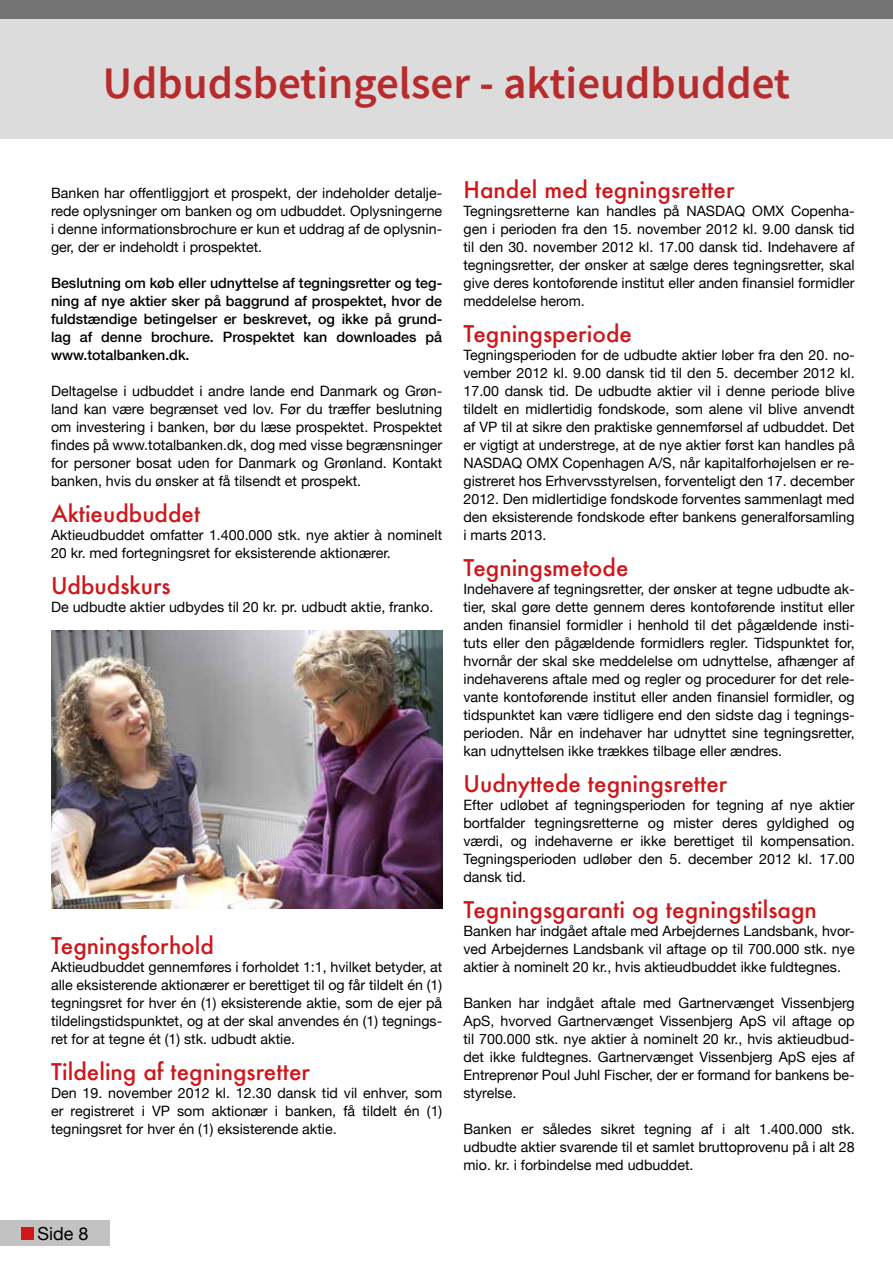
<style>
.page{position:relative;width:893px;height:1263px;background:#fff}
.page>*{position:absolute;margin:0;border:0;box-sizing:border-box;transform-origin:0 0}
.t1{font:600 45px "Source Sans Pro";color:#b62c2d}
.t2{font:500 22.5px "Futura";color:#cd171a}
.t3{font:18px "Helvetica Neue";color:#000}
.t4{font:14.25px/18px "Helvetica Neue";color:#000;text-align:justify}
.t5{font:500 14.25px/18px "Helvetica Neue";color:#000;text-align:justify}
</style>
<div class="page">
<div style="left:0;top:0;width:893px;height:21px;background:#757474"></div>
<div style="left:0;top:1220px;width:110px;height:26px;background:#c2c2c2"></div>
<div style="left:21px;top:1227px;width:13px;height:13px;background:#cd171a"></div>
<div style="left:0;top:19px;width:893px;height:119px;background:#dcdcdc"></div>
<img style="left:51px;top:630px;width:391px;height:279px">
<h1 class="t1" style="left:103px;top:55px;width:689px">Udbudsbetingelser - aktieudbuddet</h1>
<p class="t4" style="left:51px;top:185px;width:393px">Banken har offentliggjort et prospekt, der indeholder detalje&shy;rede oplysninger om banken og om udbuddet. Oplysningerne i denne informationsbrochure er kun et uddrag af de oplysnin&shy;ger, der er indeholdt i prospektet.</p>
<p class="t5" style="left:51px;top:273px;width:393px">Beslutning om køb eller udnyttelse af tegningsretter og teg&shy;ning af nye aktier sker på baggrund af prospektet, hvor de fuldstændige betingelser er beskrevet, og ikke på grund&shy;lag af denne brochure. Prospektet kan downloades på www.totalbanken.dk.</p>
<p class="t4" style="left:51px;top:383px;width:393px">Deltagelse i udbuddet i andre lande end Danmark og Grøn&shy;land kan være begrænset ved lov. Før du træffer beslutning om investering i banken, bør du læse prospektet. Prospektet findes på www.totalbanken.dk, dog med visse begrænsninger for personer bosat uden for Danmark og Grønland. Kontakt banken, hvis du ønsker at få tilsendt et prospekt.</p>
<h2 class="t2" style="left:51px;top:498px;width:151px">Aktieudbuddet</h2>
<p class="t4" style="left:51px;top:527px;width:393px">Aktieudbuddet omfatter 1.400.000 stk. nye aktier à nominelt<br>20 kr. med fortegningsret for eksisterende aktionærer.</p>
<h2 class="t2" style="left:51px;top:570px;width:121px">Udbudskurs</h2>
<p class="t4" style="left:51px;top:599px;width:384px">De udbudte aktier udbydes til 20 kr. pr. udbudt aktie, franko.</p>
<h2 class="t2" style="left:51px;top:930px;width:164px">Tegningsforhold</h2>
<p class="t4" style="left:51px;top:959px;width:393px">Aktieudbuddet gennemføres i forholdet 1:1, hvilket betyder, at alle eksisterende aktionærer er berettiget til og får tildelt én (1) tegningsret for hver én (1) eksisterende aktie, som de ejer på tildelingstidspunktet, og at der skal anvendes én (1) tegnings&shy;ret for at tegne ét (1) stk. udbudt aktie.</p>
<h2 class="t2" style="left:51px;top:1056px;width:260px">Tildeling af tegningsretter</h2>
<p class="t4" style="left:51px;top:1085px;width:393px">Den 19. november 2012 kl. 12.30 dansk tid vil enhver, som er registreret i VP som aktionær i banken, få tildelt én (1) tegningsret for hver én (1) eksisterende aktie.</p>
<h2 class="t2" style="left:463px;top:174px;width:272px">Handel med tegningsretter</h2>
<p class="t4" style="left:463px;top:203px;width:393px">Tegningsretterne kan handles på NASDAQ OMX Copenha&shy;gen i perioden fra den 15. november 2012 kl. 9.00 dansk tid til den 30. november 2012 kl. 17.00 dansk tid. Indehavere af tegningsretter, der ønsker at sælge deres tegningsretter, skal give deres kontoførende institut eller anden finansiel formidler meddelelse herom.</p>
<h2 class="t2" style="left:463px;top:318px;width:170px">Tegningsperiode</h2>
<p class="t4" style="left:463px;top:347px;width:393px">Tegningsperioden for de udbudte aktier løber fra den 20. no&shy;vember 2012 kl. 9.00 dansk tid til den 5. december 2012 kl.<br>17.00 dansk tid. De udbudte aktier vil i denne periode blive tildelt en midlertidig fondskode, som alene vil blive anvendt af VP til at sikre den praktiske gennemførsel af udbuddet. Det er vigtigt at understrege, at de nye aktier først kan handles på NASDAQ OMX Copenhagen A/S, når kapitalforhøjelsen er re&shy;gistreret hos Erhvervsstyrelsen, forventeligt den 17. december 2012. Den midlertidige fondskode forventes sammenlagt med den eksisterende fondskode efter bankens generalforsamling i marts 2013.</p>
<h2 class="t2" style="left:463px;top:552px;width:166px">Tegningsmetode</h2>
<p class="t4" style="left:463px;top:581px;width:393px">Indehavere af tegningsretter, der ønsker at tegne udbudte ak&shy;tier, skal gøre dette gennem deres kontoførende institut eller anden finansiel formidler i henhold til det pågældende insti&shy;tuts eller den pågældende formidlers regler. Tidspunktet for, hvornår der skal ske meddelelse om udnyttelse, afhænger af indehaverens aftale med og regler og procedurer for det rele&shy;vante kontoførende institut eller anden finansiel formidler, og tidspunktet kan være tidligere end den sidste dag i tegnings&shy;perioden. Når en indehaver har udnyttet sine tegningsretter, kan udnyttelsen ikke trækkes tilbage eller ændres.</p>
<h2 class="t2" style="left:463px;top:768px;width:265px">Uudnyttede tegningsretter</h2>
<p class="t4" style="left:463px;top:797px;width:393px">Efter udløbet af tegningsperioden for tegning af nye aktier bortfalder tegningsretterne og mister deres gyldighed og værdi, og indehaverne er ikke berettiget til kompensation.<br>Tegningsperioden udløber den 5. december 2012 kl. 17.00 dansk tid.</p>
<h2 class="t2" style="left:463px;top:894px;width:355px">Tegningsgaranti og tegningstilsagn</h2>
<p class="t4" style="left:463px;top:923px;width:393px">Banken har indgået aftale med Arbejdernes Landsbank, hvor&shy;ved Arbejdernes Landsbank vil aftage op til 700.000 stk. nye aktier à nominelt 20 kr., hvis aktieudbuddet ikke fuldtegnes.</p>
<p class="t4" style="left:463px;top:995px;width:393px">Banken har indgået aftale med Gartnervænget Vissenbjerg ApS, hvorved Gartnervænget Vissenbjerg ApS vil aftage op til 700.000 stk. nye aktier à nominelt 20 kr., hvis aktieudbud&shy;det ikke fuldtegnes. Gartnervænget Vissenbjerg ApS ejes af Entreprenør Poul Juhl Fischer, der er formand for bankens be&shy;styrelse.</p>
<p class="t4" style="left:463px;top:1121px;width:393px">Banken er således sikret tegning af i alt 1.400.000 stk. udbudte aktier svarende til et samlet bruttoprovenu på i alt 28 mio. kr. i forbindelse med udbuddet.</p>
<p class="t3" style="left:38px;top:1220px;width:53px">Side 8</p>
</div>
